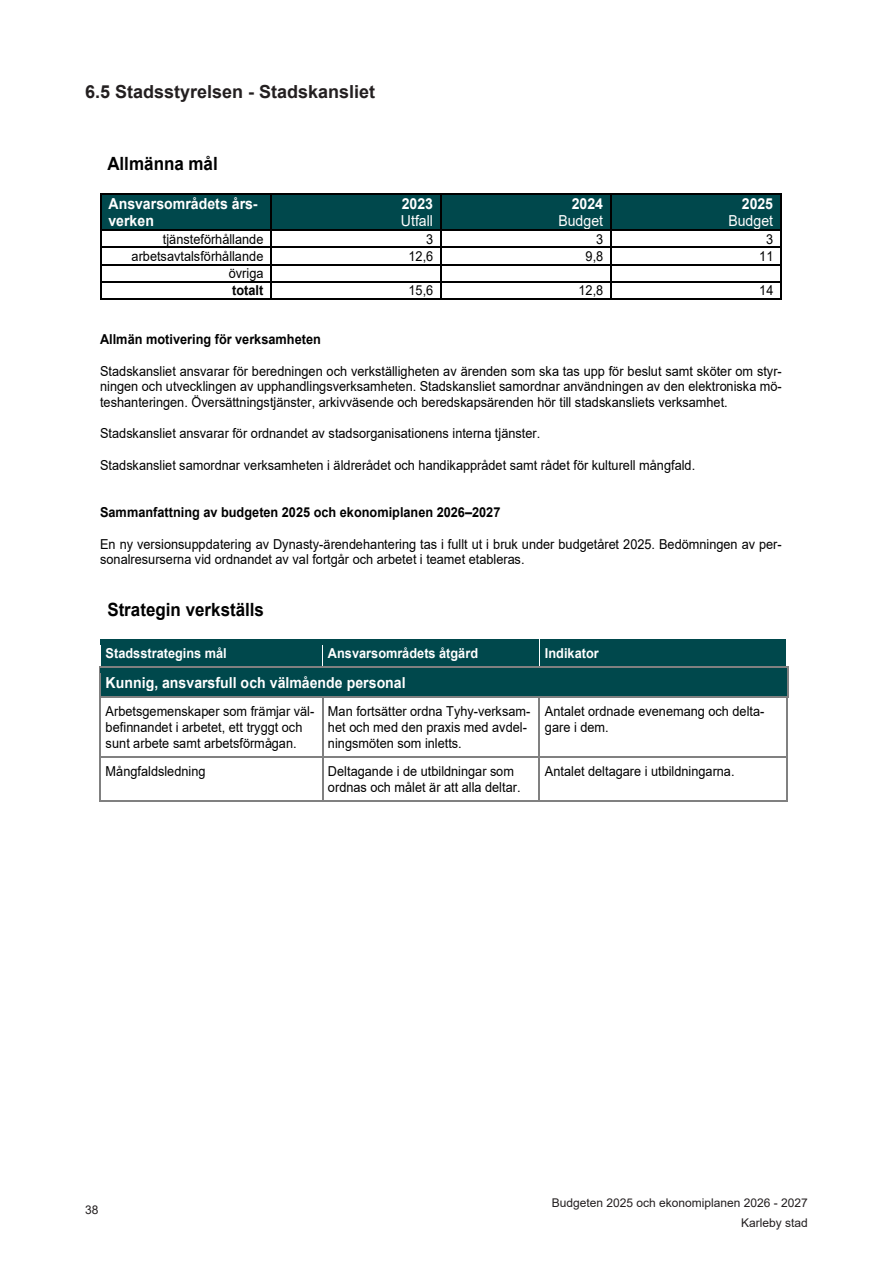
<style>
.page{position:relative;width:893px;height:1263px;background:#fff}
.page>*{position:absolute;margin:0;border:0;box-sizing:border-box;transform-origin:0 0}
.t1{font:700 18.3px "Arial";color:#000;scale:.93 1}
.t2{font:700 18px "Arial";color:#231f20}
.t3{font:700 15.15px/17.5px "Arial";color:#fff;scale:.93 1}
.t4{font:15.15px/17.5px "Arial";color:#fff;text-align:right;scale:.93 1}
.t5{font:13.65px/15.8px "Arial";letter-spacing:.005em;color:#000;scale:.93 1}
.t6{font:700 13.65px "Arial";color:#000;scale:.93 1}
.t7{font:700 13.65px "Arial";color:#fff;scale:.93 1}
.t8{font:12px/19.5px "Arial";color:#231f20;text-align:right}
.s1{font-weight:700}
</style>
<div class="page">
<div style="left:102px;top:194px;width:168px;height:35px;background:#00484c"></div>
<div style="left:271px;top:194px;width:169px;height:35px;background:#00484c"></div>
<div style="left:441px;top:194px;width:169px;height:35px;background:#00484c"></div>
<div style="left:611px;top:194px;width:169px;height:35px;background:#00484c"></div>
<hr style="left:101px;top:193px;width:169px;height:1px;background:#000">
<hr style="left:271px;top:193px;width:169px;height:1px;background:#000">
<hr style="left:441px;top:193px;width:169px;height:1px;background:#000">
<hr style="left:612px;top:193px;width:168px;height:1px;background:#000">
<hr style="left:100px;top:194px;width:1px;height:35px;background:#000">
<hr style="left:270px;top:194px;width:1px;height:35px;background:#000">
<hr style="left:440px;top:194px;width:1px;height:35px;background:#000">
<hr style="left:610px;top:194px;width:2px;height:35px;background:#000">
<hr style="left:780px;top:194px;width:2px;height:35px;background:#000">
<hr style="left:101px;top:229px;width:169px;height:2px;background:#000">
<hr style="left:271px;top:229px;width:169px;height:2px;background:#000">
<hr style="left:441px;top:229px;width:169px;height:2px;background:#000">
<hr style="left:612px;top:229px;width:168px;height:2px;background:#000">
<hr style="left:101px;top:246px;width:169px;height:2px;background:#000">
<hr style="left:271px;top:246px;width:169px;height:2px;background:#000">
<hr style="left:441px;top:246px;width:169px;height:2px;background:#000">
<hr style="left:612px;top:246px;width:168px;height:2px;background:#000">
<hr style="left:101px;top:264px;width:169px;height:1px;background:#000">
<hr style="left:271px;top:264px;width:169px;height:1px;background:#000">
<hr style="left:441px;top:264px;width:169px;height:1px;background:#000">
<hr style="left:612px;top:264px;width:168px;height:1px;background:#000">
<hr style="left:101px;top:281px;width:169px;height:2px;background:#000">
<hr style="left:271px;top:281px;width:169px;height:2px;background:#000">
<hr style="left:441px;top:281px;width:169px;height:2px;background:#000">
<hr style="left:612px;top:281px;width:168px;height:2px;background:#000">
<svg style="left:100px;top:229px;width:1px;height:71px"></svg>
<hr style="left:101px;top:298px;width:169px;height:2px;background:#000">
<svg style="left:270px;top:229px;width:1px;height:71px"></svg>
<hr style="left:271px;top:298px;width:169px;height:2px;background:#000">
<svg style="left:440px;top:229px;width:1px;height:71px"></svg>
<hr style="left:441px;top:298px;width:169px;height:2px;background:#000">
<svg style="left:610px;top:229px;width:2px;height:71px"></svg>
<hr style="left:612px;top:298px;width:168px;height:2px;background:#000">
<svg style="left:780px;top:229px;width:2px;height:71px"></svg>
<div style="left:101px;top:639px;width:221px;height:27px;background:#00484c"></div>
<div style="left:323px;top:639px;width:216px;height:27px;background:#00484c"></div>
<div style="left:540px;top:639px;width:247px;height:27px;background:#00484c"></div>
<div style="left:101px;top:668px;width:686px;height:29px;background:#00484c"></div>
<hr style="left:102px;top:666px;width:220px;height:2px;background:#808080">
<hr style="left:323px;top:666px;width:216px;height:2px;background:#808080">
<hr style="left:540px;top:666px;width:246px;height:2px;background:#808080">
<svg style="left:100px;top:639px;width:2px;height:65px"></svg>
<hr style="left:101px;top:697px;width:221px;height:1px;background:#808080">
<hr style="left:323px;top:697px;width:216px;height:1px;background:#808080">
<hr style="left:540px;top:697px;width:246px;height:1px;background:#808080">
<svg style="left:786px;top:639px;width:2px;height:65px"></svg>
<hr style="left:100px;top:704px;width:1px;height:52px;background:#808080">
<hr style="left:322px;top:704px;width:1px;height:52px;background:#808080">
<hr style="left:539px;top:704px;width:1px;height:52px;background:#808080">
<hr style="left:786px;top:704px;width:1px;height:52px;background:#808080">
<hr style="left:101px;top:756px;width:221px;height:1px;background:#808080">
<hr style="left:323px;top:756px;width:216px;height:1px;background:#808080">
<hr style="left:540px;top:756px;width:246px;height:1px;background:#808080">
<hr style="left:100px;top:763px;width:1px;height:37px;background:#808080">
<hr style="left:101px;top:800px;width:221px;height:1px;background:#808080">
<hr style="left:322px;top:763px;width:1px;height:37px;background:#808080">
<hr style="left:323px;top:800px;width:216px;height:1px;background:#808080">
<hr style="left:539px;top:763px;width:1px;height:37px;background:#808080">
<hr style="left:540px;top:800px;width:246px;height:1px;background:#808080">
<hr style="left:786px;top:763px;width:1px;height:37px;background:#808080">
<p class="t2" style="left:85px;top:79px;width:292px">6.5 Stadsstyrelsen - Stadskansliet</p>
<p class="t1" style="left:107px;top:150px;width:120px">Allmänna mål</p>
<p class="t3" style="left:109px;top:195px;width:162px">Ansvarsområdets års&shy;verken</p>
<p class="t4" style="left:401px;top:194px;width:36px;text-align:left"><span class="s1">2023<br></span>Utfall</p>
<p class="t4" style="left:558px;top:194px;width:50px"><span class="s1">2024<br></span>Budget</p>
<p class="t4" style="left:728px;top:194px;width:50px"><span class="s1">2025<br></span>Budget</p>
<p class="t5" style="left:163px;top:231px;width:110px">tjänsteförhållande</p>
<p class="t5" style="left:426px;top:231px;width:9px">3</p>
<p class="t5" style="left:596px;top:231px;width:9px">3</p>
<p class="t5" style="left:766px;top:231px;width:9px">3</p>
<p class="t5" style="left:132px;top:248px;width:143px">arbetsavtalsförhållande</p>
<p class="t5" style="left:408px;top:248px;width:28px">12,6</p>
<p class="t5" style="left:586px;top:248px;width:21px">9,8</p>
<p class="t5" style="left:759px;top:248px;width:17px">11</p>
<p class="t5" style="left:229px;top:264px;width:39px;line-height:17.4px">övriga <span class="s1">totalt</span></p>
<p class="t5" style="left:408px;top:283px;width:28px">15,6</p>
<p class="t5" style="left:578px;top:283px;width:28px">12,8</p>
<p class="t5" style="left:759px;top:283px;width:17px">14</p>
<p class="t6" style="left:100px;top:330px;width:239px">Allmän motivering för verksamheten</p>
<p class="t5" style="left:100px;top:363px;width:735px;text-align:justify">Stadskansliet ansvarar för beredningen och verkställigheten av ärenden som ska tas upp för beslut samt sköter om styr&shy;ningen och utvecklingen av upphandlingsverksamheten. Stadskansliet samordnar användningen av den elektroniska mö&shy;teshanteringen. Översättningstjänster, arkivväsende och beredskapsärenden hör till stadskansliets verksamhet.</p>
<p class="t5" style="left:100px;top:426px;width:475px">Stadskansliet ansvarar för ordnandet av stadsorganisationens interna tjänster.</p>
<p class="t5" style="left:100px;top:457px;width:641px">Stadskansliet samordnar verksamheten i äldrerådet och handikapprådet samt rådet för kulturell mångfald.</p>
<p class="t6" style="left:100px;top:503px;width:432px">Sammanfattning av budgeten 2025 och ekonomiplanen 2026–2027</p>
<p class="t5" style="left:100px;top:536px;width:735px">En ny versionsuppdatering av Dynasty-ärendehantering tas i fullt ut i bruk under budgetåret 2025. Bedömningen av per&shy;sonalresurserna vid ordnandet av val fortgår och arbetet i teamet etableras.</p>
<p class="t1" style="left:107px;top:597px;width:170px">Strategin verkställs</p>
<p class="t7" style="left:106px;top:643px;width:132px">Stadsstrategins mål</p>
<p class="t7" style="left:328px;top:643px;width:163px">Ansvarsområdets åtgärd</p>
<p class="t7" style="left:545px;top:643px;width:60px">Indikator</p>
<p class="t3" style="left:106px;top:674px;width:324px">Kunnig, ansvarsfull och välmående personal</p>
<p class="t5" style="left:106px;top:703px;width:226px">Arbetsgemenskaper som främjar väl&shy;befinnandet i arbetet, ett tryggt och sunt arbete samt arbetsförmågan.</p>
<p class="t5" style="left:328px;top:703px;width:219px">Man fortsätter ordna Tyhy-verksam&shy;het och med den praxis med avdel&shy;ningsmöten som inletts.</p>
<p class="t5" style="left:545px;top:703px;width:238px">Antalet ordnade evenemang och delta&shy;gare i dem.</p>
<p class="t5" style="left:106px;top:763px;width:109px">Mångfaldsledning</p>
<p class="t5" style="left:328px;top:763px;width:209px">Deltagande i de utbildningar som ordnas och målet är att alla deltar.</p>
<p class="t5" style="left:545px;top:763px;width:205px">Antalet deltagare i utbildningarna.</p>
<p class="t8" style="left:85px;top:1200px;width:15px">38</p>
<p class="t8" style="left:552px;top:1193px;width:258px">Budgeten 2025 och ekonomiplanen 2026 - 2027<br>Karleby stad</p>
</div>
